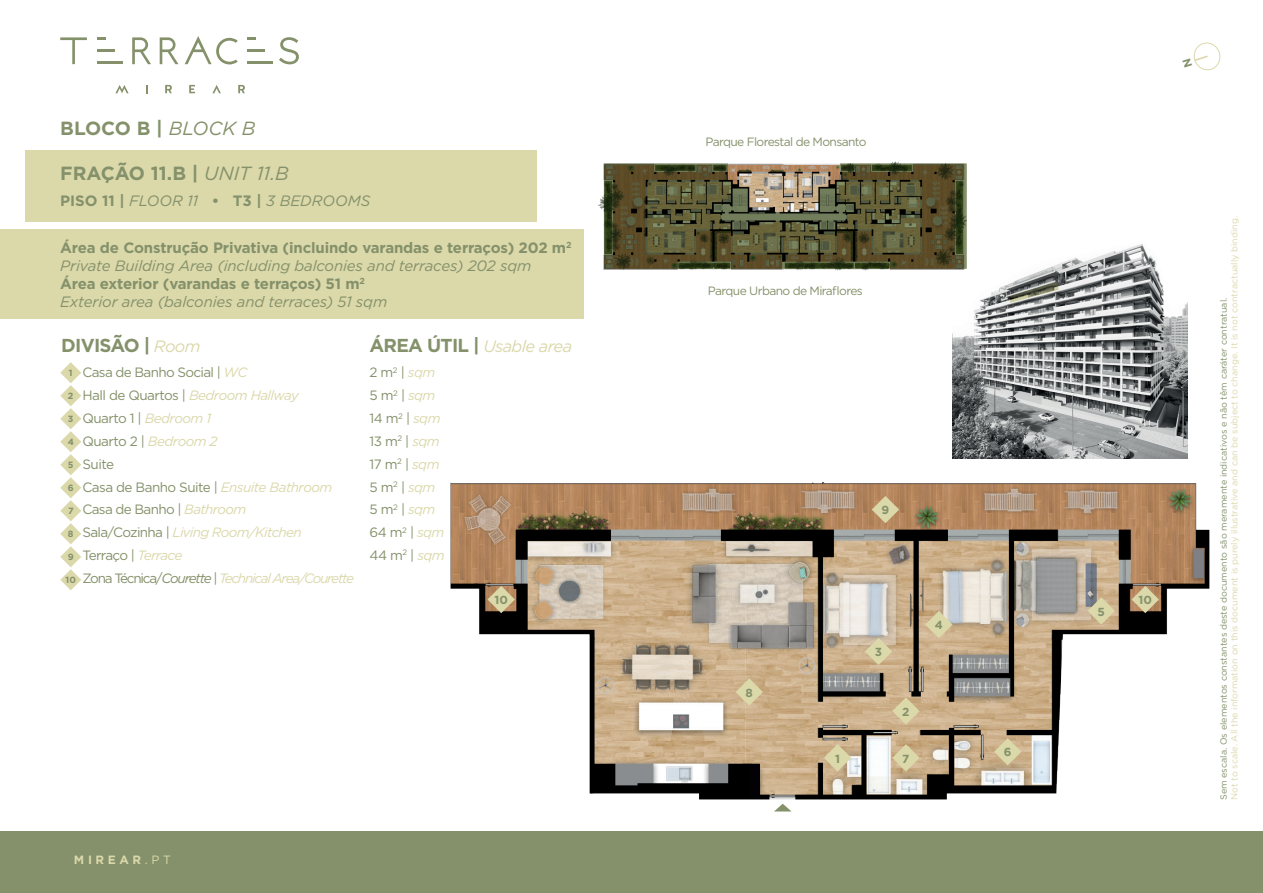
<style>
.page{position:relative;width:1263px;height:893px;background:#fff}
.page>*{position:absolute;margin:0;border:0;box-sizing:border-box;transform-origin:0 0}
.t1{font:700 19.05px "Gotham";color:#84916a}
.t2{font:700 18.75px "Gotham";letter-spacing:-.04em;color:#84916a}
.t3{font:italic 16.5px "Gotham";letter-spacing:-.04em;color:#dbd8aa}
.t4{font:italic 15px/18px "Gotham";letter-spacing:-.01em;color:#84916a}
.t5{font:13.5px "Gotham";letter-spacing:-.04em;color:#84916a}
.t6{font:italic 13.5px "Gotham";letter-spacing:-.09em;color:#dbd8aa}
.t7{font:italic 13.5px "Gotham";letter-spacing:-.05em;color:#dbd8aa}
.t8{font:13.5px "Gotham";letter-spacing:-.06em;color:#84916a}
.t9{font:12px "Gotham";letter-spacing:-.05em;color:#84916a}
.t10{font:700 12px "Gotham";letter-spacing:.3em;color:#dbd8aa}
.t11{font:700 11.7px "Gotham";color:#84916a}
.t12{font:9px "Gotham";color:#dbd8aa}
.t13{font:9px "Gotham";color:#84916a}
.t14{font:700 9px "Gotham";color:#84916a}
.s1{font-weight:400;font-style:italic}
.s2{font-weight:700;font-style:normal}
.s3{font-weight:400;font-style:italic;font-size:16.5px;color:#dbd8aa}
.s4{font-weight:700;font-style:normal;font-size:18.75px;color:#84916a}
.s5{font-style:italic;color:#dbd8aa}
.s6{font-style:normal;color:#84916a}
.s7{color:#84916a}
.s8{font-weight:400}
</style>
<div class="page">
<div style="left:0;top:831px;width:1263px;height:62px;background:#84916a"></div>
<svg style="left:165px;top:85px;width:7px;height:8px"></svg>
<svg style="left:146px;top:85px;width:2px;height:8px"></svg>
<svg style="left:189px;top:85px;width:6px;height:8px"></svg>
<svg style="left:115px;top:85px;width:14px;height:8px"></svg>
<svg style="left:212px;top:85px;width:9px;height:8px"></svg>
<svg style="left:238px;top:85px;width:7px;height:8px"></svg>
<svg style="left:247px;top:37px;width:9px;height:3px"></svg>
<hr style="left:247px;top:49px;width:17px;height:3px;background:#84916a">
<hr style="left:247px;top:62px;width:26px;height:2px;background:#84916a">
<svg style="left:97px;top:37px;width:9px;height:3px"></svg>
<svg style="left:60px;top:37px;width:27px;height:27px"></svg>
<hr style="left:97px;top:49px;width:17px;height:3px;background:#84916a">
<hr style="left:97px;top:62px;width:26px;height:2px;background:#84916a">
<svg style="left:185px;top:36px;width:53px;height:28px"></svg>
<svg style="left:132px;top:37px;width:19px;height:27px"></svg>
<svg style="left:160px;top:37px;width:18px;height:27px"></svg>
<svg style="left:279px;top:37px;width:20px;height:27px"></svg>
<div style="left:26px;top:150px;width:511px;height:71px;background:#dbd8aa"></div>
<div style="left:0;top:229px;width:584px;height:90px;background:#dbd8aa"></div>
<img style="left:450px;top:483px;width:759px;height:317px">
<svg style="left:774px;top:804px;width:17px;height:7px"></svg>
<svg style="left:824px;top:744px;width:27px;height:27px"></svg>
<svg style="left:892px;top:697px;width:28px;height:28px"></svg>
<svg style="left:865px;top:638px;width:27px;height:27px"></svg>
<svg style="left:925px;top:611px;width:27px;height:27px"></svg>
<svg style="left:1087px;top:597px;width:28px;height:28px"></svg>
<svg style="left:994px;top:738px;width:27px;height:27px"></svg>
<svg style="left:892px;top:744px;width:28px;height:27px"></svg>
<svg style="left:872px;top:496px;width:27px;height:27px"></svg>
<svg style="left:735px;top:678px;width:28px;height:28px"></svg>
<img style="left:599px;top:161px;width:353px;height:109px">
<img style="left:952px;top:244px;width:236px;height:215px">
<svg style="left:1007px;top:282px;width:51px;height:21px"></svg>
<svg style="left:60px;top:362px;width:21px;height:228px"></svg>
<svg style="left:487px;top:586px;width:28px;height:27px"></svg>
<svg style="left:1131px;top:586px;width:28px;height:27px"></svg>
<div style="left:749px;top:764px;width:11px;height:33px;background:#020206"></div>
<svg style="left:604px;top:163px;width:363px;height:106px;background:#5d593a"></svg>
<svg style="left:1193px;top:42px;width:28px;height:29px"></svg>
<p class="t1" style="left:60px;top:116px;width:197px">BLOCO B | <span class="s1">BLOCK B</span></p>
<p class="t1" style="left:60px;top:161px;width:230px">FRAÇÃO 11.B | <span class="s1">UNIT 11.B</span></p>
<p class="t4" style="left:60px;top:191px;width:312px"><span class="s2">PISO 11 |</span> FLOOR 11 <span class="s2">• T3 |</span> 3 BEDROOMS</p>
<p class="t4" style="left:60px;top:238px;width:513px"><span class="s2">Área de Construção Privativa (incluindo varandas e terraços) 202 m</span><sup>2<br></sup>Private Building Area (including balconies and terraces) 202 sqm<br><span class="s2">Área exterior (varandas e terraços) 51 m</span><sup>2<br></sup>Exterior area (balconies and terraces) 51 sqm</p>
<p class="t2" style="left:61px;top:333px;width:141px">DIVISÃO | <span class="s3">Room</span></p>
<p class="t3" style="left:370px;top:335px;width:204px"><span class="s4">ÁREA ÚTIL |</span> Usable area</p>
<p class="t5" style="left:83px;top:364px;width:166px">Casa de Banho Social | <span class="s5">WC</span></p>
<p class="t5" style="left:370px;top:364px;width:67px">2 m<sup>2</sup> | <span class="s5">sqm</span></p>
<p class="t5" style="left:83px;top:387px;width:218px">Hall de Quartos | <span class="s5">Bedroom Hallway</span></p>
<p class="t5" style="left:370px;top:387px;width:67px">5 m<sup>2</sup> | <span class="s5">sqm</span></p>
<p class="t5" style="left:83px;top:410px;width:130px">Quarto 1 | <span class="s5">Bedroom 1</span></p>
<p class="t5" style="left:370px;top:410px;width:72px">14 m<sup>2</sup> | <span class="s5">sqm</span></p>
<p class="t5" style="left:83px;top:432px;width:137px">Quarto 2 | <span class="s5">Bedroom 2</span></p>
<p class="t5" style="left:370px;top:432px;width:72px">13 m<sup>2</sup> | <span class="s5">sqm</span></p>
<p class="t5" style="left:83px;top:455px;width:33px">Suite</p>
<p class="t5" style="left:370px;top:455px;width:71px">17 m<sup>2</sup> | <span class="s5">sqm</span></p>
<p class="t5" style="left:83px;top:478px;width:251px">Casa de Banho Suite | <span class="s5">Ensuite Bathroom</span></p>
<p class="t5" style="left:370px;top:478px;width:67px">5 m<sup>2</sup> | <span class="s5">sqm</span></p>
<p class="t5" style="left:83px;top:501px;width:165px">Casa de Banho | <span class="s5">Bathroom</span></p>
<p class="t5" style="left:370px;top:501px;width:67px">5 m<sup>2</sup> | <span class="s5">sqm</span></p>
<p class="t7" style="left:83px;top:524px;width:221px"><span class="s6">Sala/Cozinha |</span> Living Room/Kitchen</p>
<p class="t5" style="left:370px;top:524px;width:76px">64 m<sup>2</sup> | <span class="s5">sqm</span></p>
<p class="t8" style="left:83px;top:546px;width:101px">Terraço | <span class="s5">Terrace</span></p>
<p class="t5" style="left:370px;top:546px;width:77px">44 m<sup>2</sup> | <span class="s5">sqm</span></p>
<p class="t6" style="left:83px;top:569px;width:273px"><span class="s6">Zona Técnica/</span><span class="s7">Courette</span> <span class="s6">|</span> Technical Area/Courette</p>
<p class="t14" style="left:69px;top:367px;width:5px">1</p>
<p class="t14" style="left:68px;top:390px;width:7px">2</p>
<p class="t14" style="left:68px;top:413px;width:7px">3</p>
<p class="t14" style="left:68px;top:436px;width:8px">4</p>
<p class="t14" style="left:68px;top:459px;width:7px">5</p>
<p class="t14" style="left:68px;top:482px;width:7px">6</p>
<p class="t14" style="left:68px;top:505px;width:7px">7</p>
<p class="t14" style="left:68px;top:528px;width:7px">8</p>
<p class="t14" style="left:68px;top:551px;width:7px">9</p>
<p class="t14" style="left:66px;top:574px;width:12px">10</p>
<p class="t9" style="left:705px;top:134px;width:163px">Parque Florestal de Monsanto</p>
<p class="t9" style="left:708px;top:283px;width:156px">Parque Urbano de Miraflores</p>
<p class="t11" style="left:881px;top:502px;width:9px">9</p>
<p class="t11" style="left:494px;top:592px;width:15px">10</p>
<p class="t11" style="left:1138px;top:592px;width:15px">10</p>
<p class="t10" style="left:74px;top:852px;width:98px">MIREAR<span class="s8">.PT</span></p>
<p class="t11" style="left:745px;top:685px;width:9px">8</p>
<p class="t11" style="left:835px;top:751px;width:6px">1</p>
<p class="t11" style="left:875px;top:644px;width:9px">3</p>
<p class="t11" style="left:902px;top:704px;width:9px">2</p>
<p class="t11" style="left:902px;top:751px;width:9px">7</p>
<p class="t11" style="left:935px;top:617px;width:10px">4</p>
<p class="t11" style="left:1004px;top:744px;width:9px">6</p>
<p class="t11" style="left:1097px;top:604px;width:9px">5</p>
<p class="t12" style="left:1228px;top:800px;width:586px;rotate:-90deg">Not to scale. All the information on this document is purely illustrative and can be subject to change. It is not contractually binding.</p>
<p class="t13" style="left:1218px;top:800px;width:504px;rotate:-90deg">Sem escala. Os elementos constantes deste documento são meramente indicativos e não têm caráter contratual.</p>
</div>
